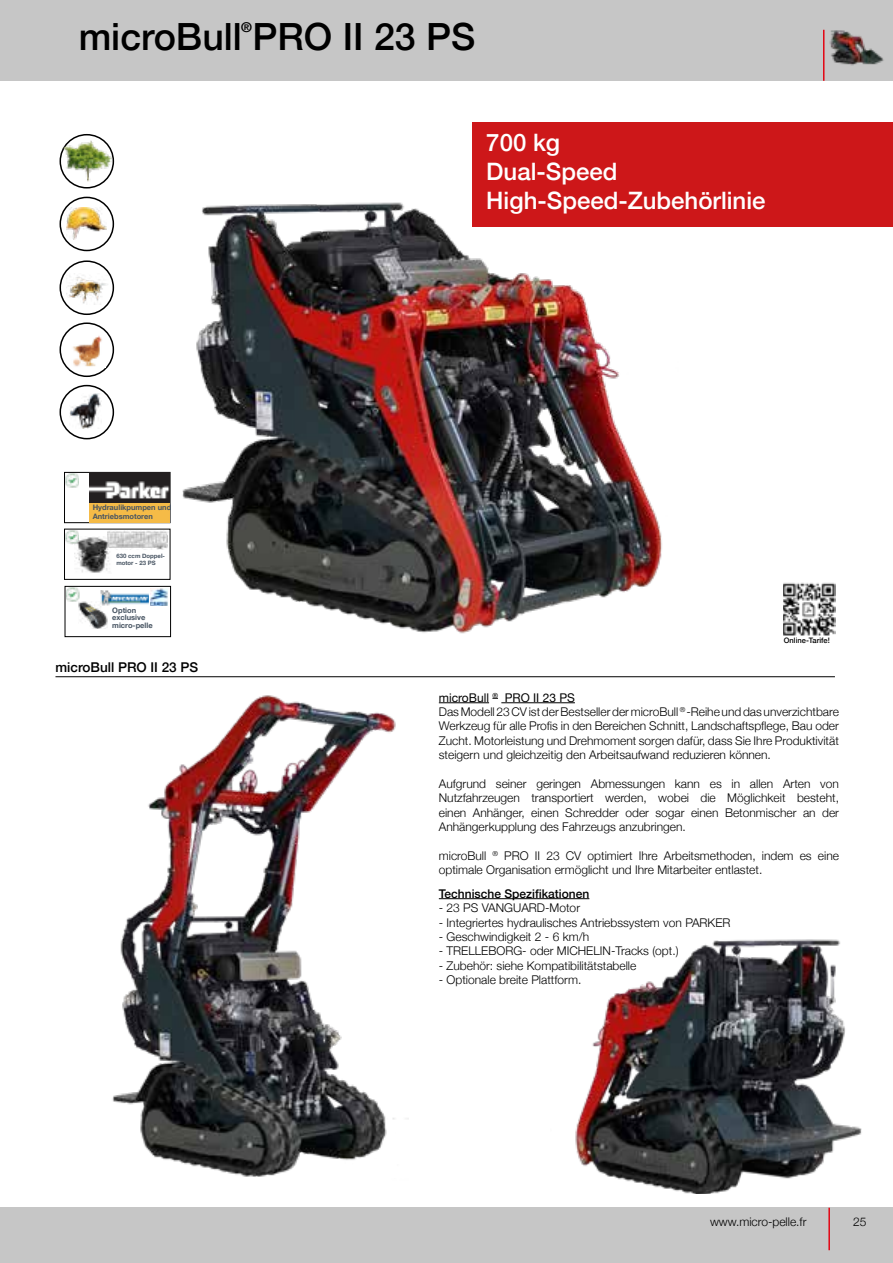
<style>
.page{position:relative;width:893px;height:1263px;background:#fff}
.page>*{position:absolute;margin:0;border:0;box-sizing:border-box;transform-origin:0 0}
.t1{font:500 37.5px "Helvetica Neue";color:#000}
.t2{font:500 24px/28.8px "Helvetica Neue";color:#fff}
.t3{font:500 13.5px "Helvetica Neue";color:#000}
.t4{font:700 13.5px "Helvetica Neue";color:#000}
.t5{font:300 12px/14.4px "Helvetica Neue";color:#000}
.t6{font:500 12px "Helvetica Neue";color:#000}
.t7{font:700 7.5px/7.5px "Helvetica Neue";color:#475462}
.t8{font:500 7.5px "Helvetica Neue";color:#000}
.t9{font:700 6px/7.2px "Helvetica Neue";color:#475462}
.s1{font-weight:400}
</style>
<div class="page">
<div style="left:0;top:0;width:893px;height:81px;background:#c6c6c6"></div>
<hr style="left:823px;top:30px;width:1px;height:51px;background:#e30613">
<div style="left:0;top:1208px;width:893px;height:55px;background:#c6c6c6"></div>
<hr style="left:828px;top:1208px;width:2px;height:42px;background:#e30613">
<img style="left:823px;top:29px;width:61px;height:40px">
<img style="left:182px;top:202px;width:480px;height:432px">
<img style="left:112px;top:695px;width:297px;height:482px">
<img style="left:575px;top:939px;width:287px;height:254px">
<svg style="left:60px;top:135px;width:53px;height:53px"></svg>
<div style="left:60px;top:134px;width:54px;height:55px;border:2px solid #000;border-radius:50%"></div>
<img style="left:61px;top:138px;width:54px;height:43px">
<svg style="left:60px;top:197px;width:53px;height:53px"></svg>
<div style="left:60px;top:197px;width:54px;height:54px;border:2px solid #000;border-radius:50%"></div>
<img style="left:67px;top:207px;width:40px;height:32px">
<div style="left:60px;top:385px;width:54px;height:54px;border:2px solid #000;border-radius:50%"></div>
<img style="left:70px;top:393px;width:32px;height:36px">
<div style="left:60px;top:260px;width:54px;height:55px;border:2px solid #000;border-radius:50%"></div>
<img style="left:67px;top:273px;width:41px;height:31px">
<div style="left:60px;top:322px;width:54px;height:55px;border:2px solid #000;border-radius:50%"></div>
<img style="left:72px;top:336px;width:34px;height:31px">
<div style="left:65px;top:586px;width:106px;height:51px;border:1px solid #000"></div>
<img style="left:101px;top:589px;width:66px;height:17px">
<img style="left:79px;top:602px;width:28px;height:27px">
<svg style="left:66px;top:588px;width:13px;height:13px"></svg>
<hr style="left:55px;top:676px;width:780px;height:1px;background:#000">
<hr style="left:439px;top:702px;width:50px;height:1px;background:#000">
<hr style="left:501px;top:702px;width:74px;height:1px;background:#000">
<hr style="left:439px;top:898px;width:150px;height:1px;background:#000">
<div style="left:64px;top:529px;width:106px;height:51px;border:1px solid #000"></div>
<img style="left:74px;top:536px;width:36px;height:37px">
<img style="left:108px;top:531px;width:60px;height:19px">
<img style="left:66px;top:530px;width:13px;height:14px">
<div style="left:64px;top:472px;width:106px;height:51px;border:1px solid #000"></div>
<svg style="left:66px;top:474px;width:13px;height:13px"></svg>
<img style="left:89px;top:473px;width:81px;height:49px">
<img style="left:783px;top:583px;width:52px;height:52px">
<div style="left:472px;top:122px;width:421px;height:105px;background:#cd1719"></div>
<p class="t4" style="left:241px;top:17px;width:12px">®</p>
<h1 class="t1" style="left:79px;top:7px;width:398px">microBull PRO II 23 PS</h1>
<h2 class="t2" style="left:486px;top:126px;width:281px">700 kg<br>Dual-Speed<br>High-Speed-Zubehörlinie</h2>
<p class="t7" style="left:93px;top:503px;width:80px;line-height:9px">Hydraulikpumpen und<br>Antriebsmotoren</p>
<p class="t9" style="left:116px;top:552px;width:50px">630 ccm Doppel&shy;motor - 23 PS</p>
<p class="t7" style="left:112px;top:607px;width:42px">Option exclusive micro-pelle</p>
<p class="t3" style="left:55px;top:657px;width:144px">microBull PRO II 23 PS</p>
<p class="t8" style="left:784px;top:634px;width:47px">Online-Tarife!</p>
<p class="t5" style="left:439px;top:689px;width:402px"><span class="s1">microBull</span> <sup>®</sup> <span class="s1">PRO II 23 PS<br></span>Das Modell 23 CV ist der Bestseller der microBull <sup>®</sup> -Reihe und das unverzichtbare Werkzeug für alle Profis in den Bereichen Schnitt, Landschaftspflege, Bau oder Zucht. Motorleistung und Drehmoment sorgen dafür, dass Sie Ihre Produktivität steigern und gleichzeitig den Arbeitsaufwand reduzieren können.</p>
<p class="t5" style="left:439px;top:776px;width:402px;text-align:justify">Aufgrund seiner geringen Abmessungen kann es in allen Arten von Nutzfahrzeugen transportiert werden, wobei die Möglichkeit besteht, einen Anhänger, einen Schredder oder sogar einen Betonmischer an der Anhängerkupplung des Fahrzeugs anzubringen.</p>
<p class="t5" style="left:439px;top:848px;width:402px">microBull <sup>®</sup> PRO II 23 CV optimiert Ihre Arbeitsmethoden, indem es eine optimale Organisation ermöglicht und Ihre Mitarbeiter entlastet.</p>
<p class="t6" style="left:439px;top:884px;width:152px">Technische Spezifikationen</p>
<p class="t5" style="left:439px;top:900px;width:143px">- 23 PS VANGUARD-Motor</p>
<p class="t5" style="left:439px;top:914px;width:293px">- Integriertes hydraulisches Antriebssystem von PARKER</p>
<p class="t5" style="left:439px;top:929px;width:152px">- Geschwindigkeit 2 - 6 km/h</p>
<p class="t5" style="left:439px;top:943px;width:241px">- TRELLEBORG- oder MICHELIN-Tracks (opt.)</p>
<p class="t5" style="left:439px;top:957px;width:199px">- Zubehör: siehe Kompatibilitätstabelle</p>
<p class="t5" style="left:439px;top:972px;width:144px">- Optionale breite Plattform.</p>
<p class="t5" style="left:710px;top:1213px;width:98px">www.micro-pelle.fr</p>
<p class="t5" style="left:853px;top:1213px;width:15px">25</p>
</div>
